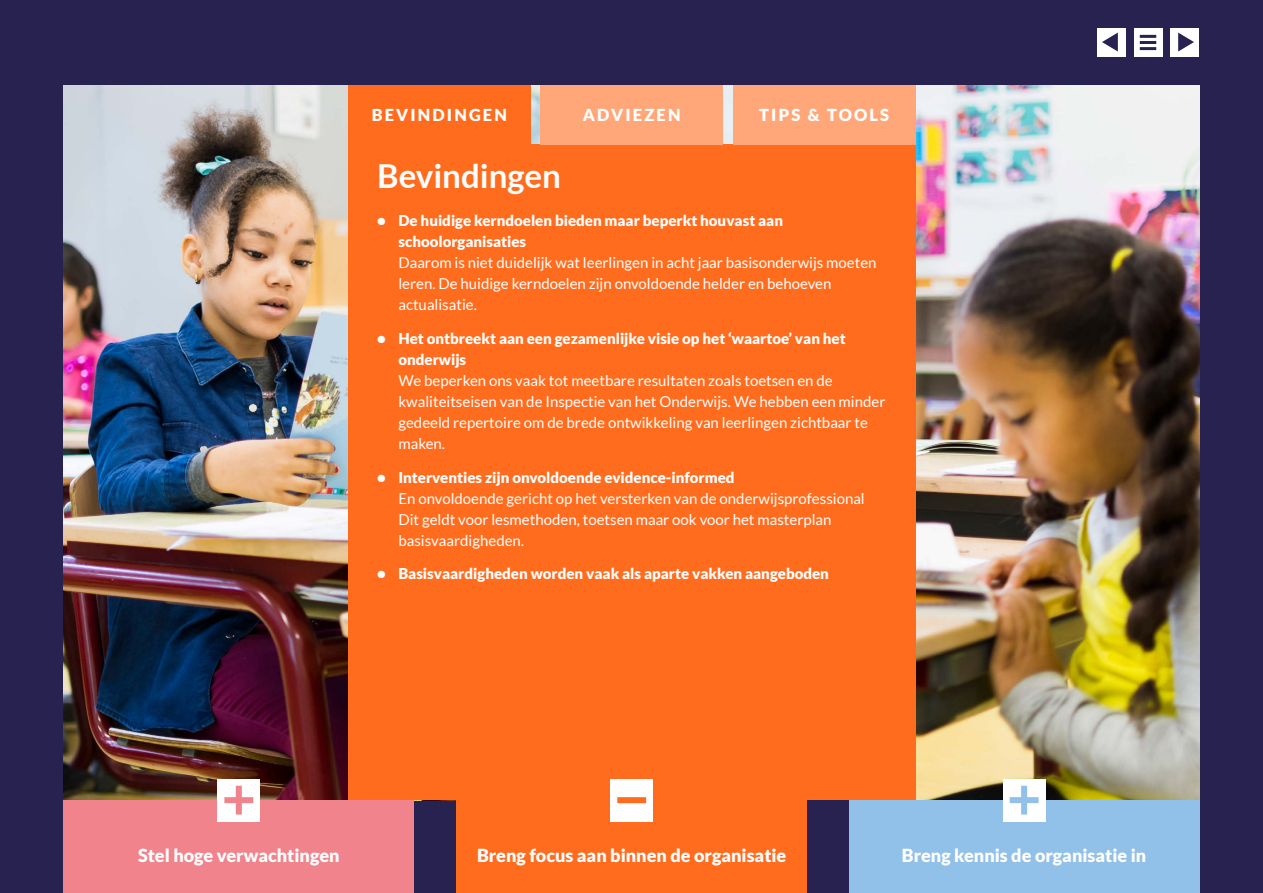
<style>
.page{position:relative;width:1263px;height:893px;background:#282250}
.page>*{position:absolute;margin:0;border:0;box-sizing:border-box;transform-origin:0 0}
.t1{font:700 33px "Lato";color:#fff}
.t2{font:900 18px "Lato";color:#fff}
.t3{font:900 16.5px "Lato";letter-spacing:.13em;color:#fff}
.t4{font:15px/21px "Lato";color:#fff}
.t5{font:900 15px/21px "Lato";color:#fff}
</style>
<div class="page">
<img style="left:915px;top:85px;width:284px;height:715px">
<img style="left:64px;top:85px;width:669px;height:715px">
<div style="left:348px;top:145px;width:567px;height:655px;background:#ff6c1e"></div>
<div style="left:348px;top:85px;width:183px;height:60px;background:#ff6c1e"></div>
<div style="left:540px;top:85px;width:183px;height:60px;background:#ffa778"></div>
<div style="left:733px;top:85px;width:182px;height:60px;background:#ffa778"></div>
<div style="left:1133px;top:28px;width:29px;height:28px;background:#fff"></div>
<hr style="left:1140px;top:35px;width:16px;height:3px;background:#282250">
<hr style="left:1140px;top:41px;width:16px;height:3px;background:#282250">
<hr style="left:1140px;top:47px;width:16px;height:3px;background:#282250">
<div style="left:849px;top:800px;width:350px;height:93px;background:#91c0e8"></div>
<div style="left:457px;top:800px;width:350px;height:93px;background:#ff6c1e"></div>
<div style="left:64px;top:800px;width:350px;height:93px;background:#f0838c"></div>
<div style="left:218px;top:779px;width:42px;height:42px;background:#fff"></div>
<div style="left:224px;top:797px;width:29px;height:6px;background:#f0838c"></div>
<div style="left:236px;top:786px;width:6px;height:29px;background:#f0838c"></div>
<div style="left:610px;top:779px;width:43px;height:42px;background:#fff"></div>
<div style="left:617px;top:797px;width:29px;height:6px;background:#ff6c1e"></div>
<div style="left:1003px;top:779px;width:42px;height:42px;background:#fff"></div>
<div style="left:1010px;top:797px;width:28px;height:6px;background:#91c0e8"></div>
<div style="left:1021px;top:786px;width:6px;height:29px;background:#91c0e8"></div>
<div style="left:1097px;top:28px;width:29px;height:28px;background:#fff"></div>
<svg style="left:1102px;top:33px;width:16px;height:19px"></svg>
<div style="left:1170px;top:28px;width:29px;height:28px;background:#fff"></div>
<svg style="left:1178px;top:33px;width:16px;height:19px"></svg>
<p class="t3" style="left:372px;top:108px;width:137px">BEVINDINGEN</p>
<p class="t3" style="left:583px;top:108px;width:99px">ADVIEZEN</p>
<p class="t3" style="left:759px;top:108px;width:131px">TIPS &amp; TOOLS</p>
<h1 class="t1" style="left:377px;top:164px;width:185px">Bevindingen</h1>
<p class="t5" style="left:398px;top:211px;width:386px;text-indent:-21px">• De huidige kerndoelen bieden maar beperkt houvast aan schoolorganisaties</p>
<p class="t4" style="left:398px;top:253px;width:480px">Daarom is niet duidelijk wat leerlingen in acht jaar basisonderwijs moeten leren. De huidige kerndoelen zijn onvoldoende helder en behoeven actualisatie.</p>
<p class="t5" style="left:398px;top:329px;width:449px;text-indent:-21px">• Het ontbreekt aan een gezamenlijke visie op het ‘waartoe’ van het onderwijs</p>
<p class="t4" style="left:398px;top:371px;width:488px">We beperken ons vaak tot meetbare resultaten zoals toetsen en de kwaliteitseisen van de Inspectie van het Onderwijs. We hebben een minder gedeeld repertoire om de brede ontwikkeling van leerlingen zichtbaar te maken.</p>
<p class="t5" style="left:377px;top:468px;width:359px">• Interventies zijn onvoldoende evidence-informed</p>
<p class="t4" style="left:398px;top:489px;width:468px">En onvoldoende gericht op het versterken van de onderwijs professional<br>Dit geldt voor lesmethoden, toetsen maar ook voor het masterplan basisvaardigheden.</p>
<p class="t5" style="left:377px;top:564px;width:453px">• Basisvaardigheden worden vaak als aparte vakken aangeboden</p>
<p class="t2" style="left:138px;top:847px;width:203px">Stel hoge verwachtingen</p>
<p class="t2" style="left:477px;top:847px;width:311px">Breng focus aan binnen de organisatie</p>
<p class="t2" style="left:902px;top:847px;width:246px">Breng kennis de organisatie in</p>
</div>
